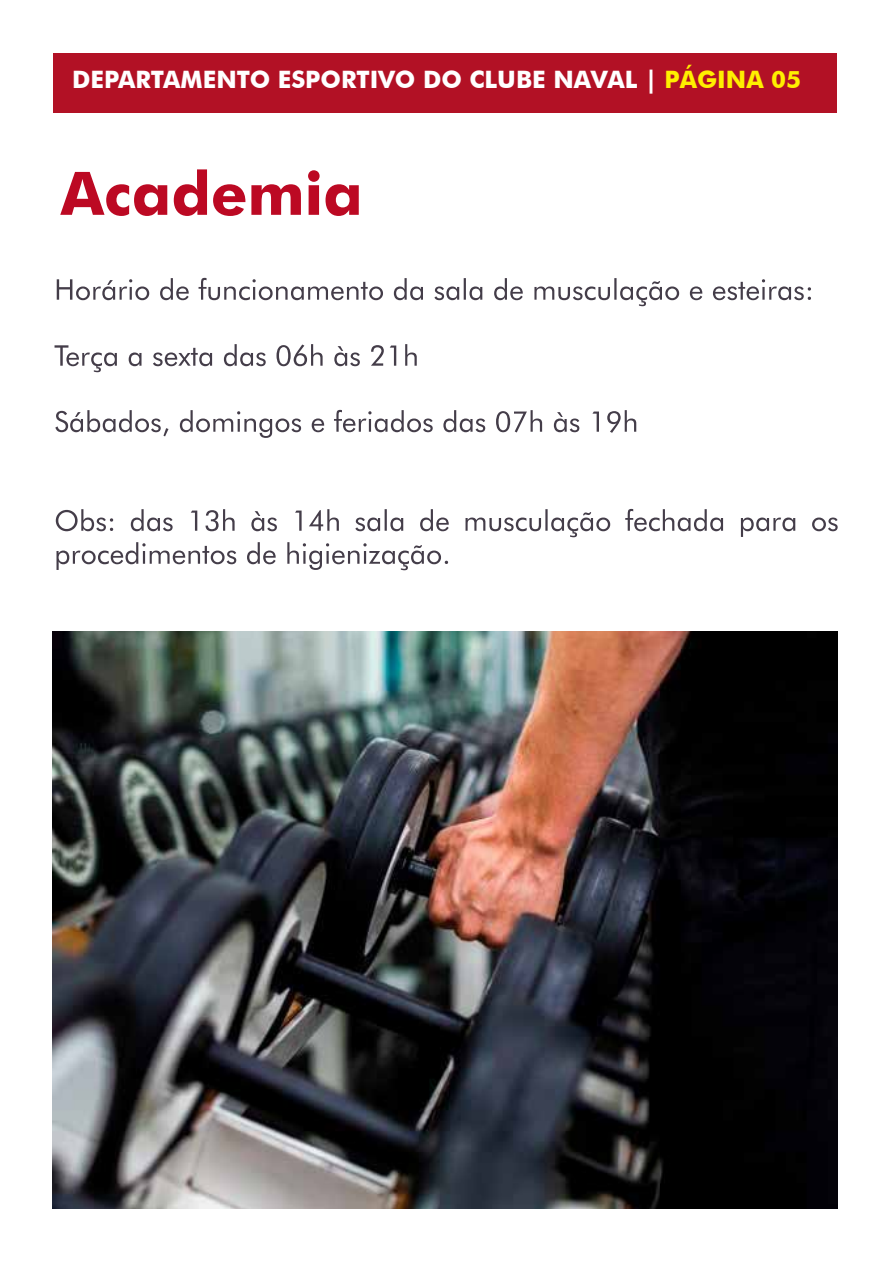
<style>
.page{position:relative;width:893px;height:1263px;background:#fff}
.page>*{position:absolute;margin:0;border:0;box-sizing:border-box;transform-origin:0 0}
.t1{font:700 60px "Futura BT";color:#bc0923}
.t2{font:700 24px "Futura BT";color:#fff}
.t3{font:700 22.5px "Futura BT";color:#fff}
.s1{color:#ffef00}
</style>
<div class="page">
<div style="left:54px;top:53px;width:783px;height:59px;background:#b21125"></div>
<img style="left:52px;top:631px;width:785px;height:577px">
<svg style="left:57px;top:278px;width:754px;height:28px"></svg>
<svg style="left:55px;top:344px;width:362px;height:28px"></svg>
<svg style="left:55px;top:410px;width:581px;height:28px"></svg>
<svg style="left:56px;top:509px;width:782px;height:61px"></svg>
<p class="t3" style="left:397px;top:57px;width:61px">AVAL</p>
<p class="t2" style="left:72px;top:65px;width:731px">DEPARTAMENTO ESPORTIVO DO CLUBE NAVAL | <span class="s1">PÁGINA 05</span></p>
<p class="t3" style="left:91px;top:77px;width:138px">O ESPORTIV</p>
<h1 class="t1" style="left:61px;top:157px;width:304px">Academia</h1>
</div>
